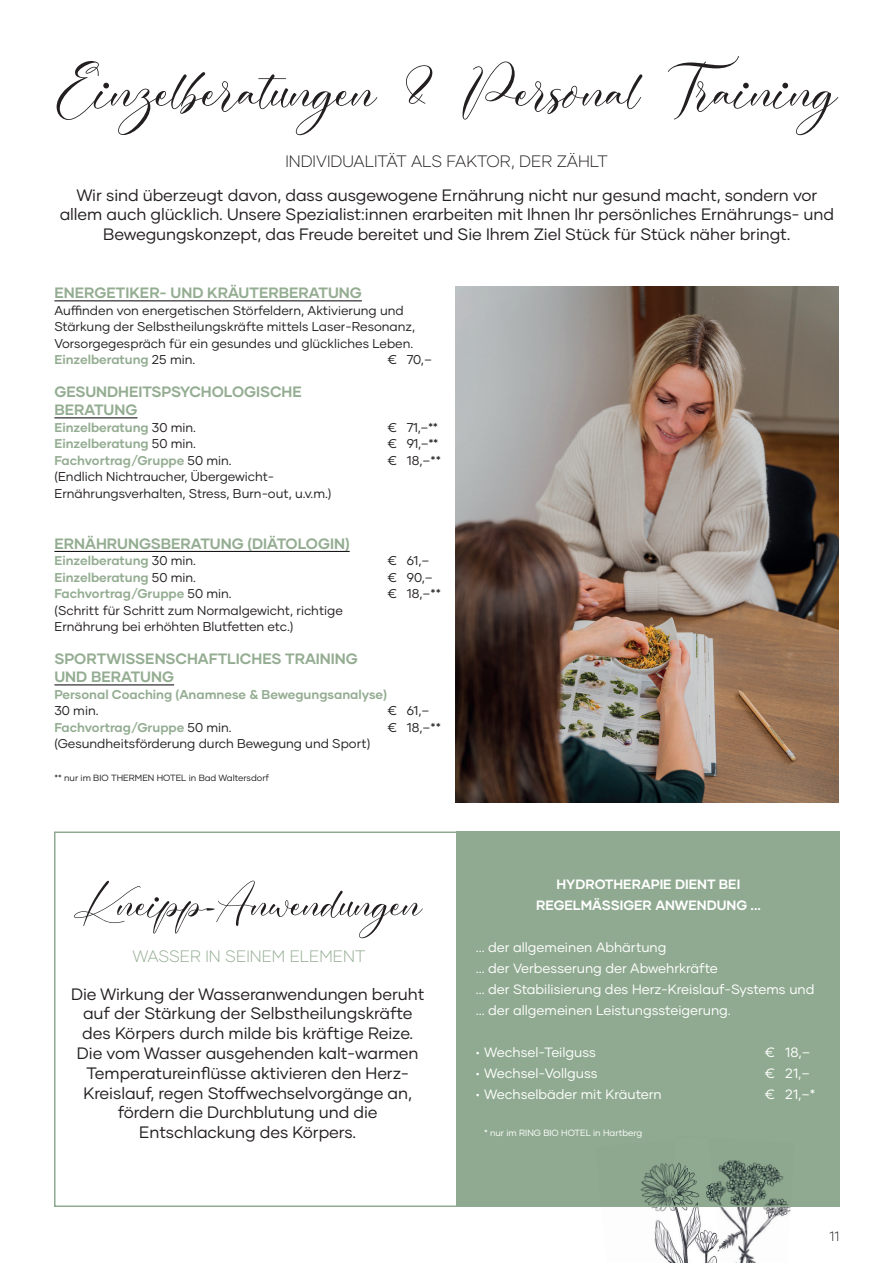
<style>
.page{position:relative;width:893px;height:1263px;background:#fff}
.page>*{position:absolute;margin:0;border:0;box-sizing:border-box;transform-origin:0 0}
.t1{font:82.5px "Cinderella";color:#231f20}
.t2{font:64.5px "Cinderella";color:#231f20}
.t3{font:16.5px/19.8px "Gilmer";letter-spacing:-.005em;color:#231f20;text-align:center}
.t4{font:300 16.5px "Gilmer";color:#231f20}
.t5{font:300 16.5px "Gilmer";color:#94ad92}
.t6{font:700 15px/18px "Gilmer";color:#94ad92}
.t7{font:13.5px/21px "Gilmer";color:#fff}
.t8{font:700 13.5px/21px "Gilmer";color:#fff;text-align:center}
.t9{font:300 13.5px "Gilmer";color:#231f20}
.t10{font:12.75px/16.5px "Gilmer";color:#231f20}
.t11{font:700 12.75px "Gilmer";color:#94ad92}
.t12{font:9px "Gilmer";color:#231f20}
.t13{font:9px "Gilmer";color:#fff}
.s1{font-weight:700;color:#94ad92}
.s2{font-weight:400;color:#231f20}
</style>
<div class="page">
<hr style="left:54px;top:300px;width:308px;height:1px;background:#000">
<hr style="left:54px;top:417px;width:83px;height:1px;background:#000">
<hr style="left:54px;top:551px;width:296px;height:1px;background:#000">
<hr style="left:54px;top:684px;width:120px;height:1px;background:#000">
<img style="left:456px;top:286px;width:383px;height:516px">
<div style="left:456px;top:831px;width:383px;height:376px;background:#90aa91"></div>
<img style="left:651px;top:1207px;width:17px;height:54px">
<img style="left:640px;top:1163px;width:31px;height:41px">
<img style="left:721px;top:1207px;width:70px;height:56px">
<img style="left:715px;top:1160px;width:72px;height:44px">
<img style="left:668px;top:1207px;width:53px;height:56px">
<img style="left:671px;top:1162px;width:44px;height:42px">
<div style="left:54px;top:831px;width:785px;height:376px;border:2px solid #90aa91"></div>
<h1 class="t1" style="left:57px;top:50px;width:781px">Einzelberatungen &amp; Personal Training</h1>
<p class="t4" style="left:285px;top:151px;width:324px">INDIVIDUALITÄT ALS FAKTOR, DER ZÄHLT</p>
<p class="t3" style="left:60px;top:185px;width:776px">Wir sind überzeugt davon, dass ausgewogene Ernährung nicht nur gesund macht, sondern vor allem auch glücklich. Unsere Spezialist:innen erarbeiten mit Ihnen Ihr persönliches Ernährungs- und<br>Bewegungskonzept, das Freude bereitet und Sie Ihrem Ziel Stück für Stück näher bringt.</p>
<p class="t6" style="left:54px;top:284px;width:309px">ENERGETIKER- UND KRÄUTERBERATUNG</p>
<p class="t10" style="left:54px;top:302px;width:362px">Auffinden von energetischen Störfeldern, Aktivierung und Stärkung der Selbstheilungskräfte mittels Laser-Resonanz, Vorsorgegespräch für ein gesundes und glückliches Leben.<br><span class="s1">Einzelberatung</span> 25 min.</p>
<p class="t10" style="left:387px;top:351px;width:46px">€ 70,–</p>
<p class="t6" style="left:54px;top:383px;width:249px">GESUNDHEITSPSYCHOLOGISCHE<br>BERATUNG</p>
<p class="t11" style="left:54px;top:419px;width:143px">Einzelberatung <span class="s2">30 min.</span></p>
<p class="t10" style="left:387px;top:419px;width:52px">€ 71,–**</p>
<p class="t11" style="left:54px;top:436px;width:143px">Einzelberatung <span class="s2">50 min.</span></p>
<p class="t10" style="left:387px;top:435px;width:53px">€ 91,–**</p>
<p class="t11" style="left:54px;top:452px;width:179px">Fachvortrag/Gruppe <span class="s2">50 min.</span></p>
<p class="t10" style="left:387px;top:452px;width:55px">€ 18,–**</p>
<p class="t10" style="left:54px;top:468px;width:279px">(Endlich Nichtraucher, Übergewicht-<br>Ernährungsverhalten, Stress, Burn-out, u.v.m.)</p>
<p class="t6" style="left:54px;top:534px;width:297px">ERNÄHRUNGSBERATUNG (DIÄTOLOGIN)</p>
<p class="t11" style="left:54px;top:553px;width:143px">Einzelberatung <span class="s2">30 min.</span></p>
<p class="t10" style="left:387px;top:553px;width:43px">€ 61,–</p>
<p class="t11" style="left:54px;top:569px;width:143px">Einzelberatung <span class="s2">50 min.</span></p>
<p class="t10" style="left:387px;top:569px;width:47px">€ 90,–</p>
<p class="t11" style="left:54px;top:586px;width:179px">Fachvortrag/Gruppe <span class="s2">50 min.</span></p>
<p class="t10" style="left:387px;top:585px;width:55px">€ 18,–**</p>
<p class="t10" style="left:54px;top:602px;width:290px">(Schritt für Schritt zum Normalgewicht, richtige<br>Ernährung bei erhöhten Blutfetten etc.)</p>
<p class="t6" style="left:54px;top:650px;width:305px">SPORTWISSENSCHAFTLICHES TRAINING<br>UND BERATUNG</p>
<p class="t11" style="left:54px;top:686px;width:334px">Personal Coaching (Anamnese &amp; Bewegungsanalyse)</p>
<p class="t10" style="left:54px;top:702px;width:46px">30 min.</p>
<p class="t10" style="left:387px;top:702px;width:43px">€ 61,–</p>
<p class="t11" style="left:54px;top:719px;width:179px">Fachvortrag/Gruppe <span class="s2">50 min.</span></p>
<p class="t10" style="left:387px;top:719px;width:55px">€ 18,–**</p>
<p class="t10" style="left:54px;top:735px;width:317px">(Gesundheitsförderung durch Bewegung und Sport)</p>
<p class="t12" style="left:54px;top:772px;width:216px">** nur im BIO THERMEN HOTEL in Bad Waltersdorf</p>
<h2 class="t2" style="left:74px;top:872px;width:349px">Kneipp-Anwendungen</h2>
<p class="t5" style="left:132px;top:946px;width:234px">WASSER IN SEINEM ELEMENT</p>
<p class="t3" style="left:71px;top:984px;width:355px">Die Wirkung der Wasseranwendungen beruht auf der Stärkung der Selbstheilungskräfte des Körpers durch milde bis kräftige Reize.<br>Die vom Wasser ausgehenden kalt-warmen Temperatureinflüsse aktivieren den Herz-Kreislauf, regen Stoffwechselvorgänge an, fördern die Durchblutung und die Entschlackung des Körpers.</p>
<p class="t8" style="left:536px;top:873px;width:226px">HYDROTHERAPIE DIENT BEI<br>REGELMÄSSIGER ANWENDUNG ...</p>
<p class="t7" style="left:476px;top:936px;width:340px">... der allgemeinen Abhärtung<br>... der Verbesserung der Abwehrkräfte<br>... der Stabilisierung des Herz-Kreislauf-Systems und ... der allgemeinen Leistungssteigerung.</p>
<p class="t7" style="left:476px;top:1041px;width:122px">• Wechsel-Teilguss</p>
<p class="t7" style="left:476px;top:1062px;width:124px">• Wechsel-Vollguss</p>
<p class="t7" style="left:476px;top:1083px;width:187px">• Wechselbäder mit Kräutern</p>
<p class="t13" style="left:484px;top:1128px;width:160px">* nur im RING BIO HOTEL in Hartberg</p>
<p class="t7" style="left:765px;top:1041px;width:52px">€ 18,– € 21,– € 21,–*</p>
<p class="t9" style="left:830px;top:1228px;width:11px">11</p>
</div>
